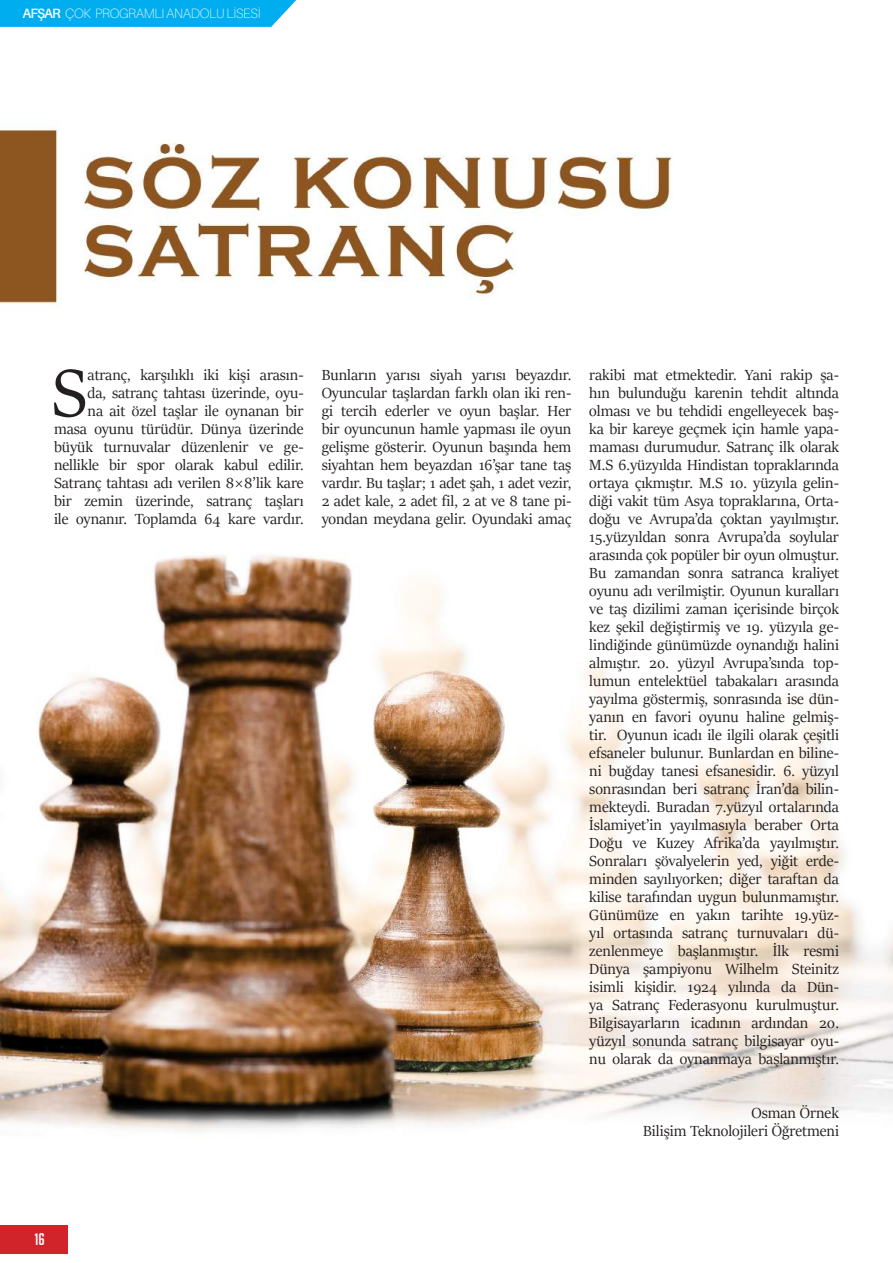
<style>
.page{position:relative;width:893px;height:1263px;background:#fff}
.page>*{position:absolute;margin:0;border:0;box-sizing:border-box;transform-origin:0 0}
.t1{font:75.3px "Sitka Banner";color:#231f20}
.t2{font:16.5px/18px "Sitka Banner";color:#231f20;text-align:justify}
.t3{font:16.5px "Big Noodle Titling";color:#fff}
.t4{font:100 13.5px "Aileron";letter-spacing:-.025em;color:#fff}
.s1{font-weight:600}
</style>
<div class="page">
<img style="left:0;top:128px;width:893px;height:1003px">
<svg style="left:0;top:0;width:296px;height:27px;background:#0bb1ef"></svg>
<div style="left:0;top:1225px;width:68px;height:29px;background:#d1232a"></div>
<p class="t4" style="left:23px;top:6px;width:240px"><span class="s1">AFŞAR</span> ÇOK PROGRAMLI ANADOLU LİSESİ</p>
<h1 class="t1" style="left:52px;top:341px;width:38px">S</h1>
<p class="t2" style="left:54px;top:366px;width:251px;text-align:right">atranç, karşılıklı iki kişi arasın-<br>da, satranç tahtası üzerinde, oyu-<br>na ait özel taşlar ile oynanan bir masa oyunu türüdür. Dünya üzerinde büyük turnuvalar düzenlenir ve ge&shy;nellikle bir spor olarak kabul edilir.<br>Satranç tahtası adı verilen 8×8’lik kare bir zemin üzerinde, satranç taşları ile oynanır. Toplamda 64 kare vardır.</p>
<p class="t2" style="left:322px;top:366px;width:251px">Bunların yarısı siyah yarısı beyazdır.<br>Oyuncular taşlardan farklı olan iki ren&shy;gi tercih ederler ve oyun başlar. Her bir oyuncunun hamle yapması ile oyun gelişme gösterir. Oyunun başında hem siyahtan hem beyazdan 16’şar tane taş vardır. Bu taşlar; 1 adet şah, 1 adet vezir, 2 adet kale, 2 adet fil, 2 at ve 8 tane pi&shy;yondan meydana gelir. Oyundaki amaç</p>
<p class="t2" style="left:589px;top:366px;width:251px">rakibi mat etmektedir. Yani rakip şa&shy;hın bulunduğu karenin tehdit altında olması ve bu tehdidi engelleyecek baş&shy;ka bir kareye geçmek için hamle yapa&shy;maması durumudur. Satranç ilk olarak M.S 6.yüzyılda Hindistan topraklarında ortaya çıkmıştır. M.S 10. yüzyıla gelin&shy;diği vakit tüm Asya topraklarına, Orta&shy;doğu ve Avrupa’da çoktan yayılmıştır.<br>15.yüzyıldan sonra Avrupa’da soylular arasında çok popüler bir oyun olmuştur.<br>Bu zamandan sonra satranca kraliyet oyunu adı verilmiştir. Oyunun kuralları ve taş dizilimi zaman içerisinde birçok kez şekil değiştirmiş ve 19. yüzyıla ge&shy;lindiğinde günümüzde oynandığı halini almıştır. 20. yüzyıl Avrupa’sında top&shy;lumun entelektüel tabakaları arasında yayılma göstermiş, sonrasında ise dün&shy;yanın en favori oyunu haline gelmiş&shy;tir. Oyunun icadı ile ilgili olarak çeşitli efsaneler bulunur. Bunlardan en biline&shy;ni buğday tanesi efsanesidir. 6. yüzyıl sonrasından beri satranç İran’da bilin&shy;mekteydi. Buradan 7.yüzyıl ortalarında İslamiyet’in yayılmasıyla beraber Orta Doğu ve Kuzey Afrika’da yayılmıştır.<br>Sonraları şövalyelerin yed, yiğit erde&shy;minden sayılıyorken; diğer taraftan da kilise tarafından uygun bulunmamıştır.<br>Günümüze en yakın tarihte 19.yüz&shy;yıl ortasında satranç turnuvaları dü&shy;zenlenmeye başlanmıştır. İlk resmi Dünya şampiyonu Wilhelm Steinitz isimli kişidir. 1924 yılında da Dün&shy;ya Satranç Federasyonu kurulmuştur.<br>Bilgisayarların icadının ardından 20. yüzyıl sonunda satranç bilgisayar oyu&shy;nu olarak da oynanmaya başlanmıştır.</p>
<p class="t2" style="left:643px;top:1104px;width:197px;text-align:right">Osman Örnek<br>Bilişim Teknolojileri Öğretmeni</p>
<p class="t3" style="left:35px;top:1230px;width:12px">16</p>
</div>
